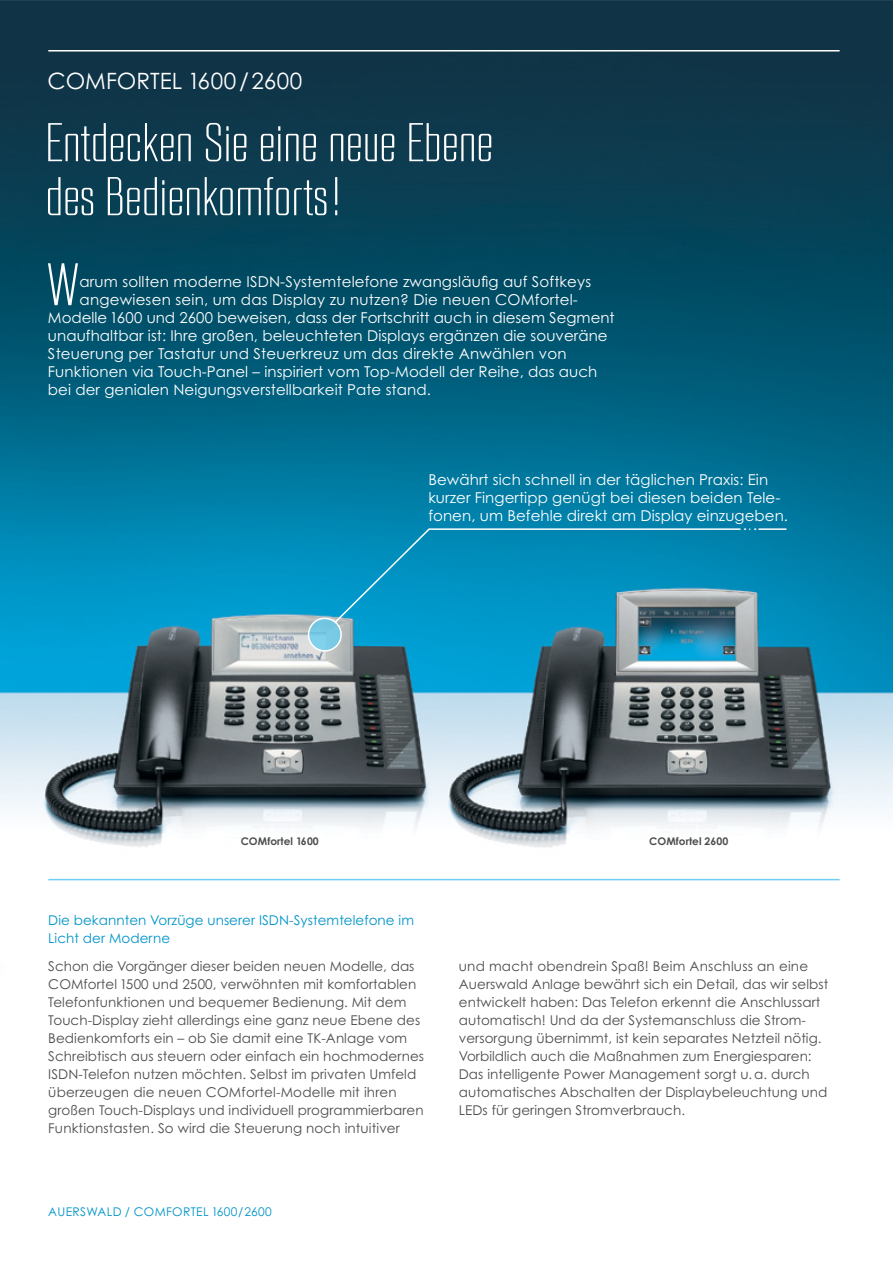
<style>
.page{position:relative;width:893px;height:1263px;background:#fff}
.page>*{position:absolute;margin:0;border:0;box-sizing:border-box;transform-origin:0 0}
.t1{font:300 59.4px "RB No 2";color:#fff}
.t2{font:300 54px/54px "RB No 2";color:#fff}
.t3{font:22.5px "Century Gothic Pro";color:#fff}
.t4{font:15px/18px "Century Gothic Pro";letter-spacing:.005em;color:#fff}
.t5{font:13.5px/18px "Century Gothic Pro";letter-spacing:.005em;color:#4d4d4f}
.t6{font:13.5px/18px "Century Gothic Pro";letter-spacing:.005em;color:#0094c9}
.t7{font:12px "Century Gothic Pro";letter-spacing:.03em;color:#0094c9}
.t8{font:700 10.5px "Century Gothic Pro";letter-spacing:.005em;color:#4d4d4f}
</style>
<div class="page">
<img style="left:0;top:0;width:892px;height:881px">
<hr style="left:48px;top:879px;width:791px;height:1px;background:#6dcff6">
<img style="left:308px;top:618px;width:33px;height:33px;border-radius:50%">
<div style="left:308px;top:618px;width:34px;height:34px;border:2px solid #fff;border-radius:50%"></div>
<hr style="left:759px;top:528px;width:27px;height:2px;background:#fff">
<svg style="left:334px;top:528px;width:421px;height:96px;background:#1390b9"></svg>
<hr style="left:48px;top:50px;width:791px;height:2px;background:#fff">
<h3 class="t3" style="left:47px;top:73px;width:256px">COMFORTEL 1600 / 2600</h3>
<h2 class="t2" style="left:45px;top:120px;width:449px">Entdecken Sie eine neue Ebene des Bedienkomforts!</h2>
<h1 class="t1" style="left:46px;top:263px;width:35px">W</h1>
<p class="t4" style="left:80px;top:274px;width:513px">arum sollten moderne ISDN-Systemtelefone zwangsläufig auf Softkeys</p>
<p class="t4" style="left:80px;top:292px;width:500px">angewiesen sein, um das Display zu nutzen? Die neuen COMfortel-</p>
<p class="t4" style="left:48px;top:310px;width:568px">Modelle 1600 und 2600 beweisen, dass der Fortschritt auch in diesem Segment</p>
<p class="t4" style="left:48px;top:328px;width:561px">unaufhaltbar ist: Ihre großen, beleuchteten Displays ergänzen die souveräne</p>
<p class="t4" style="left:48px;top:346px;width:520px">Steuerung per Tastatur und Steuerkreuz um das direkte Anwählen von</p>
<p class="t4" style="left:48px;top:364px;width:551px">Funktionen via Touch-Panel – inspiriert vom Top-Modell der Reihe, das auch</p>
<p class="t4" style="left:48px;top:382px;width:384px">bei der genialen Neigungsverstellbarkeit Pate stand.</p>
<p class="t4" style="left:428px;top:472px;width:361px">Bewährt sich schnell in der täglichen Praxis: Ein kurzer Fingertipp genügt bei diesen beiden Tele&shy;fonen, um Befehle direkt am Display einzugeben.</p>
<p class="t8" style="left:241px;top:838px;width:80px">COMfortel 1600</p>
<p class="t8" style="left:649px;top:838px;width:81px">COMfortel 2600</p>
<p class="t6" style="left:48px;top:913px;width:367px">Die bekannten Vorzüge unserer ISDN-Systemtelefone im<br>Licht der Moderne</p>
<p class="t5" style="left:48px;top:958px;width:377px">Schon die Vorgänger dieser beiden neuen Modelle, das COMfortel 1500 und 2500, verwöhnten mit komfortablen Telefonfunktionen und bequemer Bedienung. Mit dem Touch-Display zieht allerdings eine ganz neue Ebene des Bedienkomforts ein – ob Sie damit eine TK-Anlage vom Schreibtisch aus steuern oder einfach ein hochmodernes ISDN-Telefon nutzen möchten. Selbst im privaten Umfeld überzeugen die neuen COMfortel-Modelle mit ihren großen Touch-Displays und individuell programmierbaren Funktionstasten. So wird die Steuerung noch intuitiver</p>
<p class="t7" style="left:48px;top:1207px;width:225px">AUERSWALD / COMFORTEL 1600/2600</p>
<p class="t5" style="left:459px;top:959px;width:371px">und macht obendrein Spaß! Beim Anschluss an eine Auerswald Anlage bewährt sich ein Detail, das wir selbst entwickelt haben: Das Telefon erkennt die Anschlussart automatisch! Und da der Systemanschluss die Strom&shy;versorgung übernimmt, ist kein separates Netzteil nötig.<br>Vorbildlich auch die Maßnahmen zum Energiesparen:<br>Das intelligente Power Management sorgt u. a. durch automatisches Abschalten der Displaybeleuchtung und LEDs für geringen Stromverbrauch.</p>
</div>
